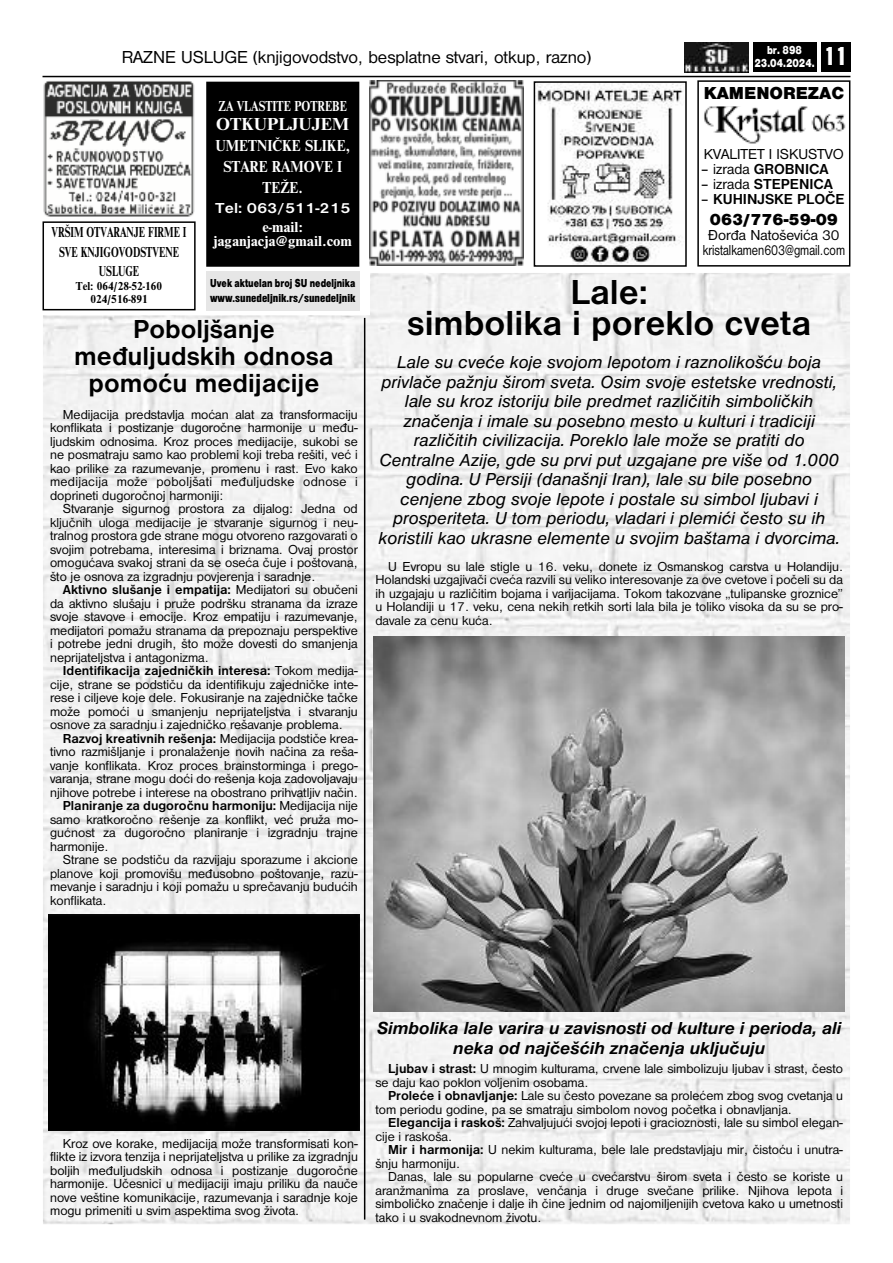
<style>
.page{position:relative;width:893px;height:1263px;background:#fff}
.page>*{position:absolute;margin:0;border:0;box-sizing:border-box;transform-origin:0 0}
.t1{font:700 36px/31.5px "Nimbus San DEE";color:#000;text-align:center}
.t2{font:700 27px/27px "Nimbus San DEE";color:#000;text-align:center}
.t3{font:27px "Nimbus San DEE Blac Cond";color:#fff}
.t4{font:italic 18px/19.5px "Nimbus San DEE";color:#000;text-align:center}
.t5{font:italic 700 18px/19.5px "Nimbus San DEE";color:#000;text-align:center}
.t6{font:18px "Nimbus San DEE";color:#000}
.t7{font:18px "Nimbus San DEE Blac";color:#000}
.t8{font:700 18px "Nimbus Rom DEE";color:#fff;scale:1.05 1}
.t9{font:700 16.5px/21px "Nimbus Rom DEE";color:#fff;text-align:center;scale:.9 1}
.t10{font:16.5px "Nimbus San DEE Blac";color:#000}
.t11{font:15px/15px "Nimbus San DEE";color:#000;text-align:center}
.t12{font:700 15px "Nimbus San DEE";color:#000}
.t13{font:700 15px/19.5px "Nimbus Rom DEE";color:#000;text-align:center;scale:.7 1}
.t14{font:700 15px/13.5px "Nimbus Rom DEE";color:#fff;text-align:center;scale:1.05 1}
.t15{font:700 15px "Nimbus Rom DEE";color:#fff;scale:.8 1}
.t16{font:700 15px "Nimbus San DEE";color:#fff;scale:1.1 1}
.t17{font:13.5px/13.5px "Nimbus San DEE";color:#000;text-align:justify}
.t18{font:700 13.5px "Nimbus San DEE";color:#000}
.t19{font:12px "Nimbus San DEE Blac Cond";color:#000;scale:1.15 1}
.t20{font:700 12px/13.5px "Nimbus Rom DEE";color:#000;text-align:center;scale:.95 1}
.t21{font:12px "Nimbus San DEE Blac";color:#000;scale:.75 1}
.t22{font:12px "Nimbus San DEE Blac";color:#fff;scale:.8 1}
.s1{font-weight:700}
.s2{font-weight:400}
</style>
<div class="page">
<img style="left:43px;top:273px;width:807px;height:952px">
<img style="left:43px;top:81px;width:152px;height:136px">
<div style="left:821px;top:43px;width:29px;height:29px;background:#000"></div>
<div style="left:753px;top:43px;width:63px;height:29px;background:#000"></div>
<img style="left:685px;top:43px;width:63px;height:29px">
<hr style="left:43px;top:76px;width:807px;height:1px;background:#000">
<div style="left:43px;top:222px;width:152px;height:88px;background:#fff"></div>
<div style="left:43px;top:221px;width:153px;height:89px;border:2px solid #000"></div>
<img style="left:370px;top:81px;width:153px;height:185px">
<hr style="left:364px;top:318px;width:1px;height:901px;background:#000">
<div style="left:697px;top:80px;width:153px;height:187px;border:2px solid #000"></div>
<div style="left:700px;top:106px;width:148px;height:40px;background:#fff"></div>
<img style="left:704px;top:106px;width:142px;height:38px">
<img style="left:537px;top:84px;width:146px;height:180px">
<div style="left:534px;top:81px;width:153px;height:186px;border:2px solid #000"></div>
<div style="left:208px;top:83px;width:150px;height:182px;background:#000"></div>
<div style="left:206px;top:82px;width:153px;height:185px;border:2px solid #000"></div>
<img style="left:374px;top:636px;width:471px;height:375px">
<div style="left:206px;top:271px;width:153px;height:39px;background:#e6e6e6"></div>
<img style="left:48px;top:914px;width:311px;height:216px">
<p class="t22" style="left:767px;top:43px;width:45px">br. 898</p>
<h3 class="t6" style="left:122px;top:47px;width:471px">RAZNE USLUGE (knjigovodstvo, besplatne stvari, otkup, razno)</h3>
<p class="t22" style="left:754px;top:56px;width:77px">23.04.2024.</p>
<h2 class="t3" style="left:824px;top:40px;width:25px">11</h2>
<p class="t13" style="left:52px;top:222px;width:194px">VRŠIM OTVARANJE FIRME I<br>SVE KNJIGOVODSTVENE<br>USLUGE</p>
<p class="t20" style="left:76px;top:279px;width:92px">Tel: 064/28-52-160<br>024/516-891</p>
<p class="t15" style="left:219px;top:97px;width:162px">ZA VLASTITE POTREBE</p>
<h3 class="t8" style="left:216px;top:113px;width:128px">OTKUPLJUJEM</h3>
<p class="t9" style="left:215px;top:135px;width:151px">UMETNIČKE SLIKE,<br>STARE RAMOVE I<br>TEŽE.</p>
<p class="t16" style="left:215px;top:199px;width:124px">Tel: 063/511-215</p>
<p class="t14" style="left:214px;top:220px;width:133px">e-mail: jaganjacja@gmail.com</p>
<p class="t21" style="left:210px;top:275px;width:195px">Uvek aktuelan broj SU nedeljnika</p>
<p class="t19" style="left:210px;top:290px;width:128px">www.sunedeljnik.rs/sunedeljnik</p>
<h2 class="t2" style="left:74px;top:315px;width:261px">Poboljšanje međuljudskih odnosa pomoću medijacije</h2>
<p class="t17" style="left:50px;top:407px;width:309px;text-indent:13px">Medijacija predstavlja moćan alat za transformaciju konflikata i postizanje dugoročne harmonije u među&shy;ljudskim odnosima. Kroz proces medijacije, sukobi se ne posmatraju samo kao problemi koji treba rešiti, već i kao prilike za razumevanje, promenu i rast. Evo kako medijacija može poboljšati međuljudske odnose i doprineti dugoročnoj harmoniji:</p>
<p class="t17" style="left:50px;top:502px;width:309px;text-indent:13px">Stvaranje sigurnog prostora za dijalog: Jedna od ključnih uloga medijacije je stvaranje sigurnog i neu&shy;tralnog prostora gde strane mogu otvoreno razgovarati o svojim potrebama, interesima i briznama. Ovaj prostor omogućava svakoj strani da se oseća čuje i poštovana, što je osnova za izgradnju povjerenja i saradnje.</p>
<p class="t17" style="left:50px;top:583px;width:309px;text-indent:13px"><span class="s1">Aktivno slušanje i empatija:</span> Medijatori su obučeni da aktivno slušaju i pruže podršku stranama da izraze svoje stavove i emocije. Kroz empatiju i razumevanje, medijatori pomažu stranama da prepoznaju perspektive i potrebe jedni drugih, što može dovesti do smanjenja neprijateljstva i antagonizma.</p>
<p class="t17" style="left:50px;top:664px;width:309px;text-indent:13px"><span class="s1">Identifikacija zajedničkih interesa:</span> Tokom medija&shy;cije, strane se podstiču da identifikuju zajedničke inte&shy;rese i ciljeve koje dele. Fokusiranje na zajedničke tačke može pomoći u smanjenju neprijateljstva i stvaranju osnove za saradnju i zajedničko rešavanje problema.</p>
<p class="t18" style="left:63px;top:730px;width:296px">Razvoj kreativnih rešenja: <span class="s2">Medijacija podstiče krea-</span></p>
<p class="t17" style="left:50px;top:745px;width:309px">tivno razmišljanje i pronalaženje novih načina za reša-</p>
<p class="t17" style="left:50px;top:758px;width:309px">vanje konflikata. Kroz proces brainstorminga i prego-</p>
<p class="t17" style="left:50px;top:772px;width:309px">varanja, strane mogu doći do rešenja koja zadovoljavaju</p>
<p class="t17" style="left:50px;top:785px;width:309px">njihove potrebe i interese na obostrano prihvatljiv način.</p>
<p class="t18" style="left:63px;top:798px;width:296px">Planiranje za dugoročnu harmoniju: <span class="s2">Medijacija nije</span></p>
<p class="t17" style="left:50px;top:812px;width:309px">samo kratkoročno rešenje za konflikt, već pruža mo-</p>
<p class="t17" style="left:50px;top:826px;width:309px">gućnost za dugoročno planiranje i izgradnju trajne</p>
<p class="t17" style="left:50px;top:839px;width:60px">harmonije.</p>
<p class="t17" style="left:63px;top:853px;width:296px">Strane se podstiču da razvijaju sporazume i akcione</p>
<p class="t17" style="left:50px;top:866px;width:309px">planove koji promovišu međusobno poštovanje, razu-</p>
<p class="t17" style="left:50px;top:880px;width:309px">mevanje i saradnju i koji pomažu u sprečavanju budućih</p>
<p class="t17" style="left:50px;top:893px;width:58px">konflikata.</p>
<h3 class="t7" style="left:704px;top:82px;width:142px">KAMENOREZAC</h3>
<p class="t11" style="left:704px;top:146px;width:142px">KVALITET I ISKUSTVO</p>
<p class="t12" style="left:700px;top:160px;width:130px"><span class="s2">– izrada</span> GROBNICA</p>
<p class="t12" style="left:700px;top:175px;width:134px"><span class="s2">– izrada</span> STEPENICA</p>
<p class="t12" style="left:700px;top:190px;width:146px"><span class="s2">–</span> KUHINJSKE PLOČE</p>
<p class="t10" style="left:710px;top:210px;width:130px">063/776-59-09</p>
<p class="t11" style="left:703px;top:227px;width:144px">Đorđa Natoševića 30 kristalkamen603@gmail.com</p>
<h1 class="t1" style="left:407px;top:275px;width:406px">Lale:<br>simbolika i poreklo cveta</h1>
<p class="t4" style="left:378px;top:352px;width:463px">Lale su cveće koje svojom lepotom i raznolikošću boja privlače pažnju širom sveta. Osim svoje estetske vrednosti, lale su kroz istoriju bile predmet različitih simboličkih značenja i imale su posebno mesto u kulturi i tradiciji različitih civilizacija. Poreklo lale može se pratiti do Centralne Azije, gde su prvi put uzgajane pre više od 1.000 godina. U Persiji (današnji Iran), lale su bile posebno cenjene zbog svoje lepote i postale su simbol ljubavi i prosperiteta. U tom periodu, vladari i plemići često su ih koristili kao ukrasne elemente u svojim baštama i dvorcima.</p>
<p class="t17" style="left:375px;top:559px;width:469px;text-indent:13px">U Evropu su lale stigle u 16. veku, donete iz Osmanskog carstva u Holandiju.<br>Holandski uzgajivači cveća razvili su veliko interesovanje za ove cvetove i počeli su da ih uzgajaju u različitim bojama i varijacijama. Tokom takozvane „tulipanske groznice” u Holandiji u 17. veku, cena nekih retkih sorti lala bila je toliko visoka da su se pro&shy;davale za cenu kuća.</p>
<p class="t17" style="left:50px;top:1136px;width:309px;text-indent:13px">Kroz ove korake, medijacija može transformisati kon&shy;flikte iz izvora tenzija i neprijateljstva u prilike za izgradnju boljih međuljudskih odnosa i postizanje dugoročne harmonije. Učesnici u medijaciji imaju priliku da nauče nove veštine komunikacije, razumevanja i saradnje koje mogu primeniti u svim aspektima svog života.</p>
<h3 class="t5" style="left:377px;top:1018px;width:466px">Simbolika lale varira u zavisnosti od kulture i perioda, ali neka od najčešćih značenja uključuju</h3>
<p class="t17" style="left:375px;top:1062px;width:469px;text-indent:13px"><span class="s1">Ljubav i strast:</span> U mnogim kulturama, crvene lale simbolizuju ljubav i strast, često se daju kao poklon voljenim osobama.</p>
<p class="t17" style="left:375px;top:1089px;width:469px;text-indent:13px"><span class="s1">Proleće i obnavljanje:</span> Lale su često povezane sa prolećem zbog svog cvetanja u tom periodu godine, pa se smatraju simbolom novog početka i obnavljanja.</p>
<p class="t17" style="left:375px;top:1116px;width:469px;text-indent:13px"><span class="s1">Elegancija i raskoš:</span> Zahvaljujući svojoj lepoti i gracioznosti, lale su simbol elegan&shy;cije i raskoša.</p>
<p class="t17" style="left:375px;top:1143px;width:469px;text-indent:13px"><span class="s1">Mir i harmonija:</span> U nekim kulturama, bele lale predstavljaju mir, čistoću i unutra&shy;šnju harmoniju.</p>
<p class="t17" style="left:375px;top:1170px;width:469px;text-indent:13px">Danas, lale su popularne cveće u cvećarstvu širom sveta i često se koriste u aranžmanima za proslave, venčanja i druge svečane prilike. Njihova lepota i simboličko značenje i dalje ih čine jednim od najomiljenijih cvetova kako u umetnosti tako i u svakodnevnom životu.</p>
</div>
